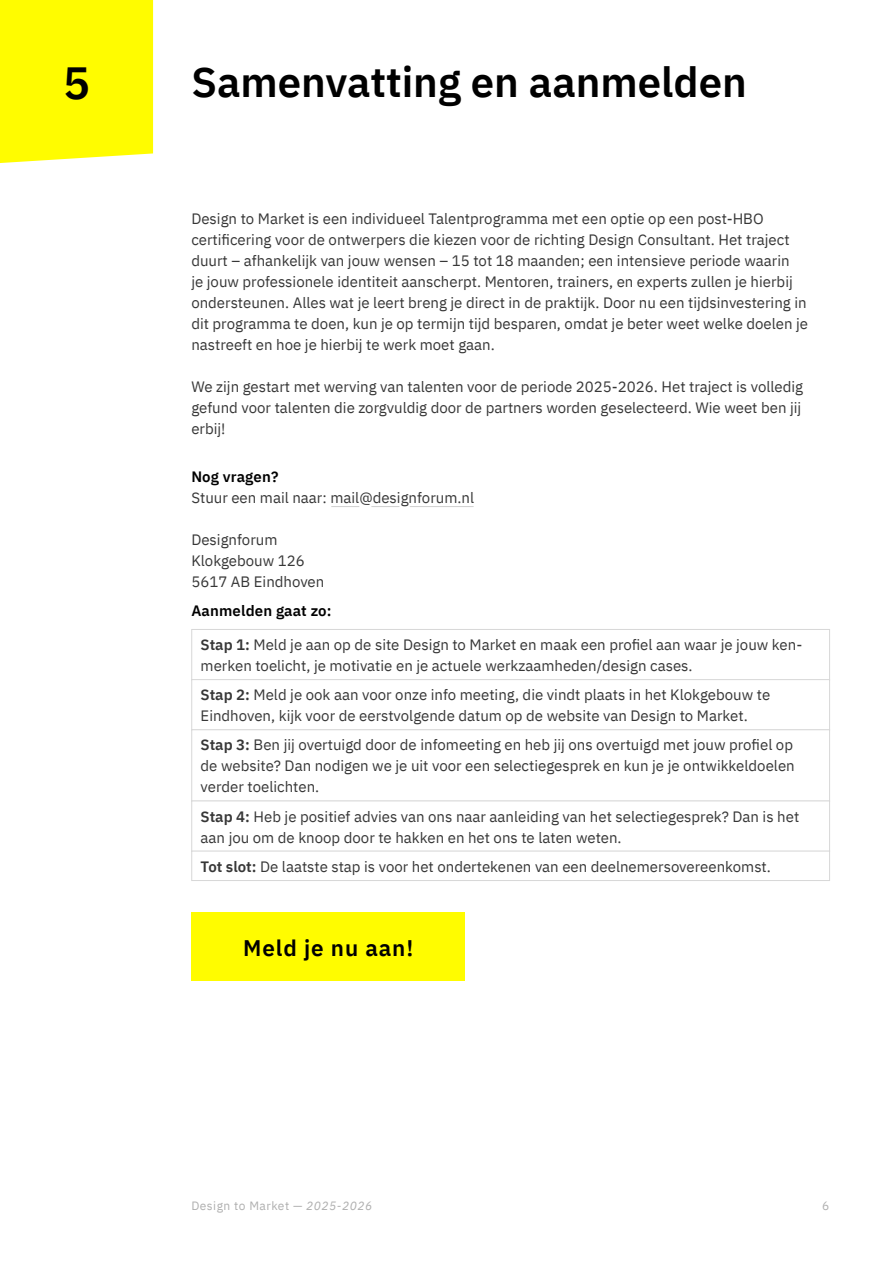
<style>
.page{position:relative;width:893px;height:1263px;background:#fff}
.page>*{position:absolute;margin:0;border:0;box-sizing:border-box;transform-origin:0 0}
.t1{font:600 45px "IBM Plex Sans";color:#000}
._06_TITEL_XL{font:600 42px "IBM Plex Sans";color:#000}
._05_TITEL_M{font:600 22.5px "IBM Plex Sans";letter-spacing:.04em;color:#000}
._01_BODY{font:15px/21px "IBM Plex Sans";color:#373737}
._04_INLINE_TITEL{font:600 15px "IBM Plex Sans";letter-spacing:.01em;color:#000}
.t2{font:12px "IBM Plex Sans";letter-spacing:.04em;color:#afafaf}
.s1{font-weight:600}
.s2{font-style:italic}
</style>
<div class="page">
<div style="left:0;top:0;width:153px;height:163px;background:#fffc00"></div>
<div style="left:191px;top:629px;width:639px;height:51px;border:1px solid #d7d7d7"></div>
<div style="left:191px;top:679px;width:639px;height:51px;border:1px solid #d7d7d7"></div>
<div style="left:191px;top:729px;width:639px;height:73px;border:1px solid #d7d7d7"></div>
<div style="left:191px;top:800px;width:639px;height:52px;border:1px solid #d7d7d7"></div>
<div style="left:191px;top:851px;width:639px;height:30px;border:1px solid #d7d7d7"></div>
<div style="left:192px;top:913px;width:273px;height:68px;background:#fffc00"></div>
<svg style="left:331px;top:506px;width:28px;height:1px"></svg>
<svg style="left:371px;top:506px;width:28px;height:1px"></svg>
<hr style="left:410px;top:506px;width:64px;height:1px;background:#000">
<p class="t1" style="left:63px;top:48px;width:28px">5</p>
<p class="_06_TITEL_XL" style="left:191px;top:49px;width:557px">Samenvatting en aanmelden</p>
<p class="_01_BODY" style="left:191px;top:207px;width:618px">Design to Market is een individueel Talentprogramma met een optie op een post-HBO certificering voor de ontwerpers die kiezen voor de richting Design Consultant. Het traject duurt – afhankelijk van jouw wensen – 15 tot 18 maanden; een intensieve periode waarin<br>je jouw professionele identiteit aanscherpt. Mentoren, trainers, en experts zullen je hierbij ondersteunen. Alles wat je leert breng je direct in de praktijk. Door nu een tijdsinvestering in dit programma te doen, kun je op termijn tijd besparen, omdat je beter weet welke doelen je nastreeft en hoe je hierbij te werk moet gaan.</p>
<p class="_01_BODY" style="left:191px;top:375px;width:613px;text-align:justify">We zijn gestart met werving van talenten voor de periode 2025-2026. Het traject is volledig gefund voor talenten die zorgvuldig door de partners worden geselecteerd. Wie weet ben jij erbij!</p>
<p class="_04_INLINE_TITEL" style="left:191px;top:465px;width:89px">Nog vragen?</p>
<p class="_01_BODY" style="left:191px;top:486px;width:284px">Stuur een mail naar: mail@designforum.nl</p>
<p class="_01_BODY" style="left:191px;top:528px;width:88px">Designforum</p>
<p class="_01_BODY" style="left:191px;top:549px;width:115px">Klokgebouw 126</p>
<p class="_01_BODY" style="left:191px;top:570px;width:135px">5617 AB Eindhoven</p>
<p class="_04_INLINE_TITEL" style="left:191px;top:599px;width:142px">Aanmelden gaat zo:</p>
<p class="_01_BODY" style="left:201px;top:633px;width:603px"><span class="s1">Stap 1:</span> Meld je aan op de site Design to Market en maak een profiel aan waar je jouw ken&shy;merken toelicht, je motivatie en je actuele werkzaamheden/design cases.</p>
<p class="_01_BODY" style="left:201px;top:683px;width:571px"><span class="s1">Stap 2:</span> Meld je ook aan voor onze info meeting, die vindt plaats in het Klokgebouw te<br>Eindhoven, kijk voor de eerstvolgende datum op de website van Design to Market.</p>
<p class="_01_BODY" style="left:201px;top:733px;width:596px;text-align:justify"><span class="s1">Stap 3:</span> Ben jij overtuigd door de infomeeting en heb jij ons overtuigd met jouw profiel op de website? Dan nodigen we je uit voor een selectiegesprek en kun je je ontwikkeldoelen verder toelichten.</p>
<p class="_01_BODY" style="left:201px;top:804px;width:600px"><span class="s1">Stap 4:</span> Heb je positief advies van ons naar aanleiding van het selectiegesprek? Dan is het aan jou om de knoop door te hakken en het ons te laten weten.</p>
<p class="_01_BODY" style="left:201px;top:854px;width:572px"><span class="s1">Tot slot:</span> De laatste stap is voor het ondertekenen van een deelnemersovereenkomst.</p>
<p class="_05_TITEL_M" style="left:243px;top:930px;width:172px">Meld je nu aan!</p>
<p class="t2" style="left:191px;top:1196px;width:182px">Design to Market — <span class="s2">2025-2026</span></p>
<p class="t2" style="left:822px;top:1196px;width:9px">6</p>
</div>
